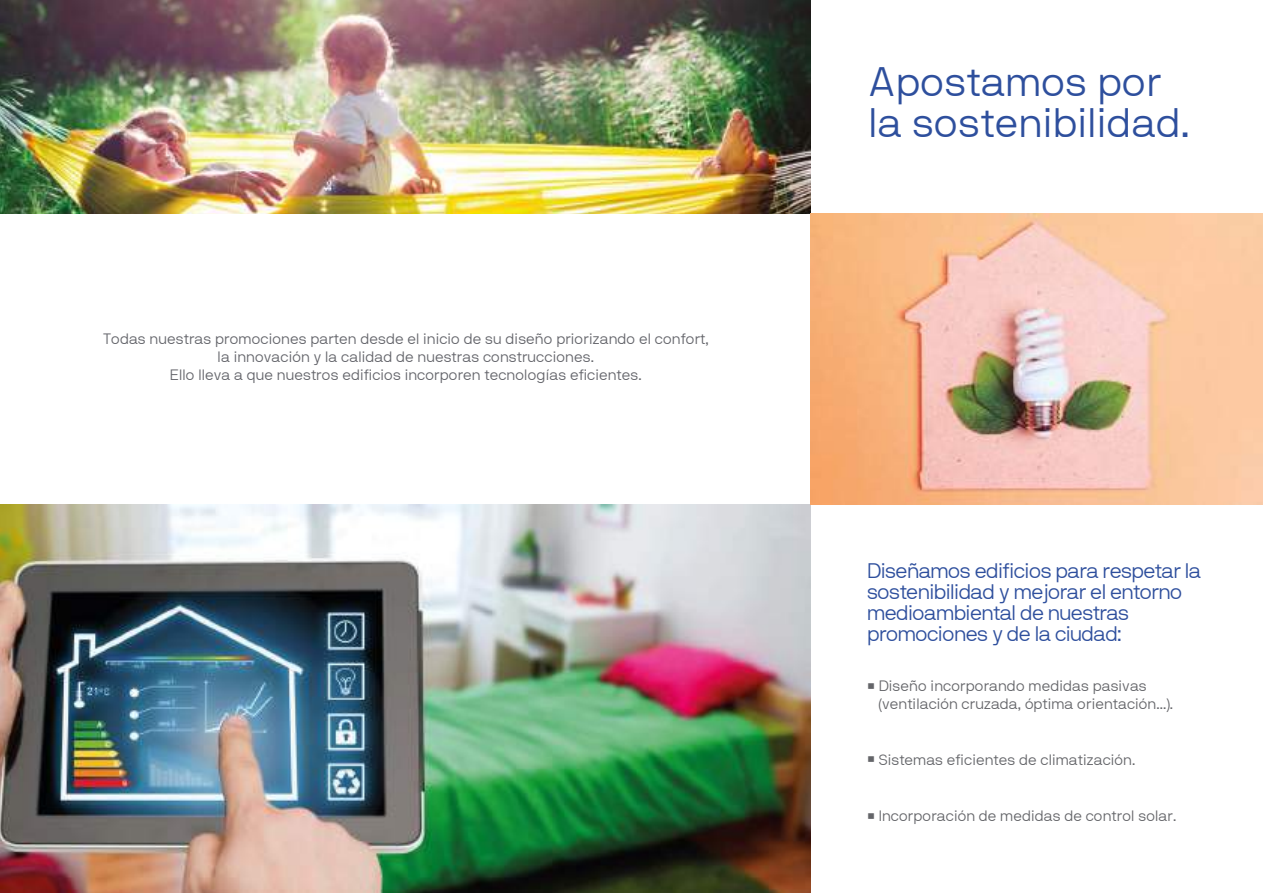
<style>
.page{position:relative;width:1263px;height:893px;background:#fff}
.page>*{position:absolute;margin:0;border:0;box-sizing:border-box;transform-origin:0 0}
.t1{font:41.1px/40.5px "NB International Light Webfont";color:#2e4f9d}
.t2{font:36px "NB International Light Webfont";color:#646569}
.t3{font:21px/21px "NB International Light Webfont";letter-spacing:-.035em;color:#2e4f9d}
.t4{font:15px/18px "NB International Light Webfont";color:#63646a;text-align:center}
.t5{font:15px/18px "NB International Light Webfont";color:#646569}
</style>
<div class="page">
<img style="left:0;top:0;width:810px;height:214px">
<img style="left:0;top:505px;width:810px;height:388px">
<img style="left:810px;top:214px;width:453px;height:291px">
<p class="t4" style="left:103px;top:329px;width:607px">Todas nuestras promociones parten desde el inicio de su diseño priorizando el confort, la innovación y la calidad de nuestras construcciones.<br>Ello lleva a que nuestros edificios incorporen tecnologías eficientes.</p>
<h1 class="t1" style="left:869px;top:62px;width:323px">Apostamos por la sostenibilidad.</h1>
<h3 class="t3" style="left:867px;top:560px;width:336px">Diseñamos edificios para respetar la sostenibilidad y mejorar el entorno medioambiental de nuestras promociones y de la ciudad:</h3>
<h2 class="t2" style="left:867px;top:666px;width:9px">·</h2>
<p class="t5" style="left:879px;top:677px;width:296px">Diseño incorporando medidas pasivas (ventilación cruzada, óptima orientación...).</p>
<h2 class="t2" style="left:867px;top:740px;width:9px">·</h2>
<p class="t5" style="left:879px;top:751px;width:258px">Sistemas eficientes de climatización.</p>
<h2 class="t2" style="left:867px;top:796px;width:9px">·</h2>
<p class="t5" style="left:879px;top:807px;width:299px">Incorporación de medidas de control solar.</p>
</div>
